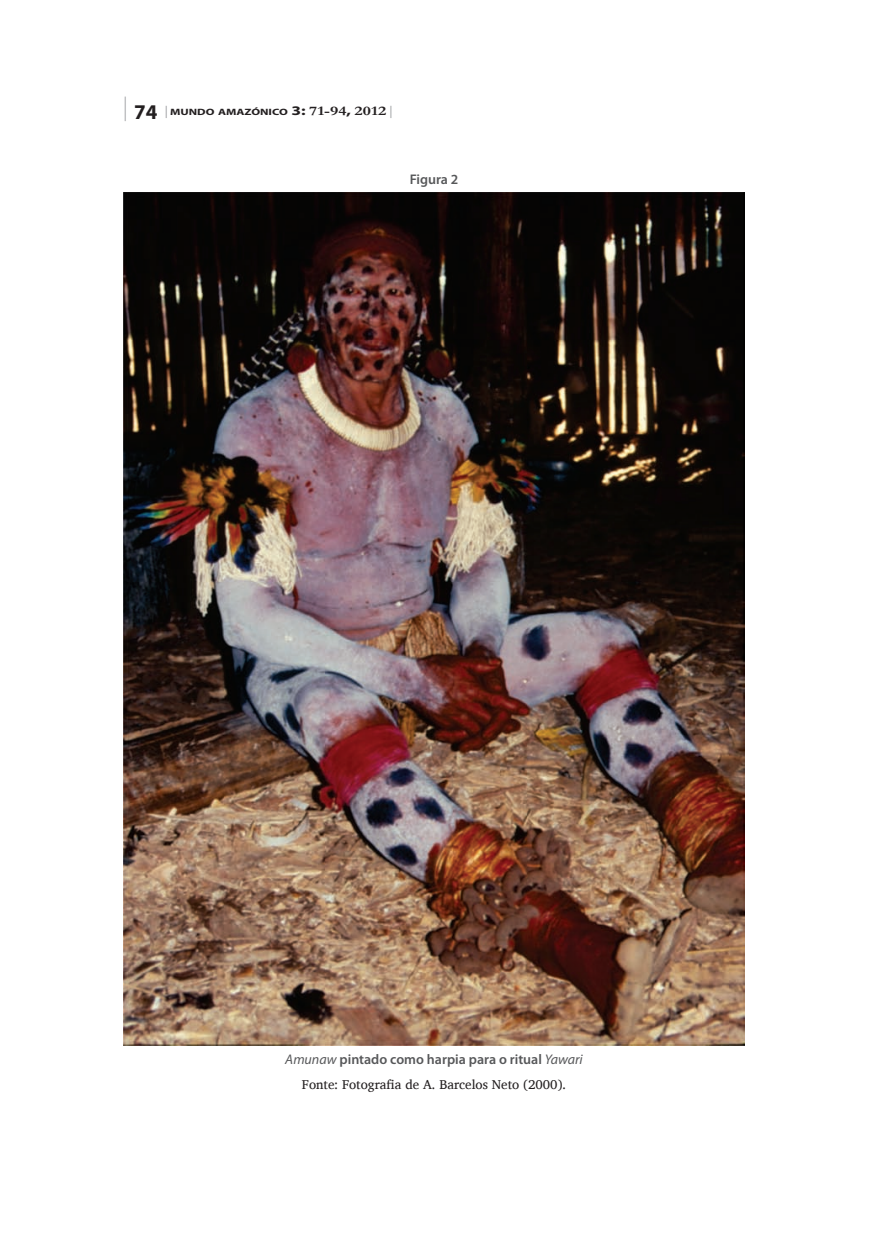
<style>
.page{position:relative;width:893px;height:1241px;background:#fff}
.page>*{position:absolute;margin:0;border:0;box-sizing:border-box;transform-origin:0 0}
.t1{font:600 14px "Myriad Pro";color:#57585a}
.t2{font:13.12px "Charis SIL";color:#231f20}
.t3{font:700 9.1px "Myriad Pro";color:#231f20;scale:1.33 1}
.s1{font-weight:400;font-stretch:condensed;font-size:24.5px;color:#939598}
.s2{font-size:21px}
.s3{font-weight:400;font-stretch:condensed;font-size:12.25px;color:#939598}
.s4{font-size:13.12px}
.s5{font-family:"Garamond";font-size:13.12px}
.s6{font-weight:400;font-style:italic}
</style>
<div class="page">
<img style="left:124px;top:192px;width:620px;height:853px">
<p class="t3" style="left:124px;top:106px;width:203px"><span class="s1">|</span> <span class="s2">74</span> <span class="s3">|</span> MUNDO AMAZÓNICO <span class="s4">3:</span> <span class="s5">71-94</span><span class="s4">,</span> <span class="s5">2012</span> <span class="s3">|</span></p>
<p class="t1" style="left:410px;top:171px;width:50px">Figura 2</p>
<p class="t1" style="left:285px;top:1050px;width:299px"><span class="s6">Amunaw</span> pintado como harpia para o ritual <span class="s6">Yawari</span></p>
<p class="t2" style="left:302px;top:1076px;width:266px">Fonte: Fotografia de A. Barcelos Neto (2000).</p>
</div>
